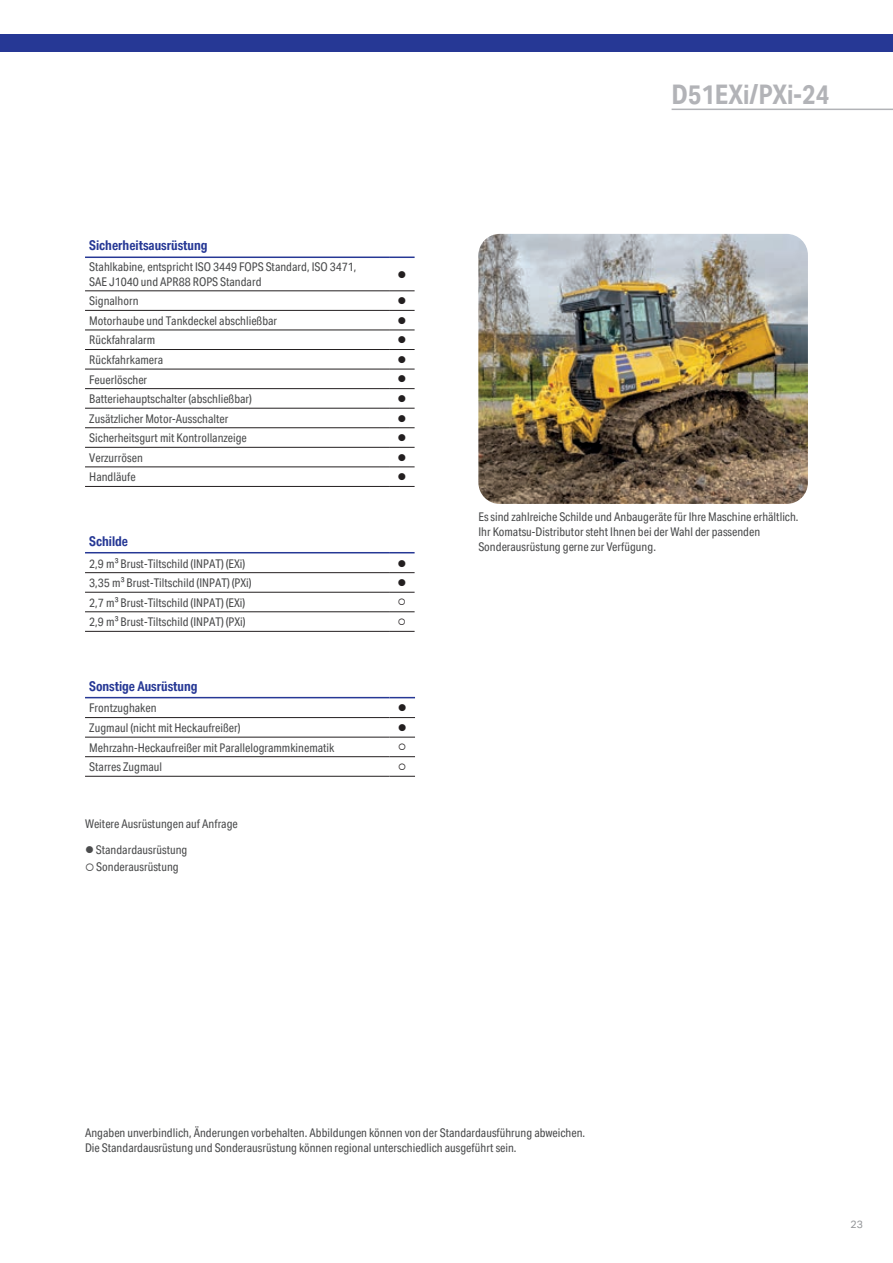
<style>
.page{position:relative;width:893px;height:1263px;background:#fff}
.page>*{position:absolute;margin:0;border:0;box-sizing:border-box;transform-origin:0 0}
.t1{font:700 27px "Aktiv Grotesk Cd";color:#b2b3b7}
.t2{font:700 13.5px "Aktiv Grotesk Cd";color:#263895}
.t3{font:12px/15px "Aktiv Grotesk Cd";color:#4b4c4d}
.t4{font:12px "Wingdings";color:#231f20}
.t5{font:10.5px "Aktiv Grotesk";color:#939598}
</style>
<div class="page">
<img style="left:478px;top:234px;width:330px;height:270px">
<hr style="left:85px;top:290px;width:304px;height:1px;background:#231f20">
<svg style="left:389px;top:290px;width:26px;height:1px"></svg>
<hr style="left:85px;top:310px;width:304px;height:1px;background:#231f20">
<svg style="left:389px;top:310px;width:26px;height:1px"></svg>
<hr style="left:85px;top:330px;width:304px;height:1px;background:#231f20">
<svg style="left:389px;top:330px;width:26px;height:1px"></svg>
<hr style="left:85px;top:349px;width:304px;height:1px;background:#231f20">
<svg style="left:389px;top:349px;width:26px;height:1px"></svg>
<hr style="left:85px;top:369px;width:304px;height:1px;background:#231f20">
<hr style="left:85px;top:388px;width:304px;height:1px;background:#231f20">
<hr style="left:85px;top:408px;width:304px;height:1px;background:#231f20">
<hr style="left:85px;top:427px;width:304px;height:1px;background:#231f20">
<hr style="left:85px;top:447px;width:304px;height:1px;background:#231f20">
<hr style="left:85px;top:466px;width:304px;height:1px;background:#231f20">
<hr style="left:85px;top:486px;width:304px;height:1px;background:#231f20">
<svg style="left:389px;top:388px;width:26px;height:1px"></svg>
<svg style="left:389px;top:408px;width:26px;height:1px"></svg>
<svg style="left:389px;top:447px;width:26px;height:1px"></svg>
<svg style="left:389px;top:466px;width:26px;height:1px"></svg>
<svg style="left:389px;top:369px;width:26px;height:1px"></svg>
<svg style="left:389px;top:427px;width:26px;height:1px"></svg>
<svg style="left:389px;top:486px;width:26px;height:1px"></svg>
<hr style="left:85px;top:256px;width:304px;height:2px;background:#263895">
<hr style="left:389px;top:256px;width:26px;height:2px;background:#263895">
<hr style="left:85px;top:572px;width:304px;height:1px;background:#231f20">
<hr style="left:85px;top:592px;width:304px;height:1px;background:#231f20">
<hr style="left:85px;top:611px;width:304px;height:1px;background:#231f20">
<hr style="left:85px;top:631px;width:304px;height:1px;background:#231f20">
<svg style="left:389px;top:631px;width:26px;height:1px"></svg>
<svg style="left:389px;top:592px;width:26px;height:1px"></svg>
<svg style="left:389px;top:611px;width:26px;height:1px"></svg>
<hr style="left:85px;top:552px;width:304px;height:1px;background:#263895">
<svg style="left:389px;top:552px;width:26px;height:1px"></svg>
<svg style="left:389px;top:572px;width:26px;height:1px"></svg>
<hr style="left:85px;top:717px;width:304px;height:1px;background:#231f20">
<svg style="left:389px;top:717px;width:26px;height:1px"></svg>
<hr style="left:85px;top:737px;width:304px;height:1px;background:#231f20">
<hr style="left:85px;top:756px;width:304px;height:1px;background:#231f20">
<hr style="left:85px;top:776px;width:304px;height:1px;background:#231f20">
<svg style="left:389px;top:776px;width:26px;height:1px"></svg>
<svg style="left:389px;top:737px;width:26px;height:1px"></svg>
<svg style="left:389px;top:756px;width:26px;height:1px"></svg>
<hr style="left:85px;top:697px;width:304px;height:1px;background:#263895">
<svg style="left:389px;top:697px;width:26px;height:1px"></svg>
<hr style="left:672px;top:109px;width:221px;height:1px;background:#b2b3b7">
<div style="left:0;top:34px;width:893px;height:17px;background:#263895"></div>
<p class="t2" style="left:89px;top:238px;width:120px">Sicherheitsausrüstung</p>
<p class="t3" style="left:89px;top:260px;width:269px;line-height:14.4px">Stahlkabine, entspricht ISO 3449 FOPS Standard, ISO 3471,<br>SAE J1040 und APR88 ROPS Standard</p>
<p class="t4" style="left:397px;top:268px;width:10px">●</p>
<p class="t3" style="left:89px;top:294px;width:51px">Signalhorn</p>
<p class="t4" style="left:397px;top:294px;width:10px">●</p>
<p class="t3" style="left:89px;top:313px;width:189px">Motorhaube und Tankdeckel abschließbar</p>
<p class="t4" style="left:397px;top:314px;width:10px">●</p>
<p class="t3" style="left:89px;top:333px;width:67px">Rückfahralarm</p>
<p class="t4" style="left:397px;top:334px;width:10px">●</p>
<p class="t3" style="left:89px;top:352px;width:75px">Rückfahrkamera</p>
<p class="t4" style="left:397px;top:353px;width:10px">●</p>
<p class="t3" style="left:89px;top:372px;width:59px">Feuerlöscher</p>
<p class="t4" style="left:397px;top:373px;width:10px">●</p>
<p class="t3" style="left:89px;top:391px;width:164px">Batteriehauptschalter (abschließbar)</p>
<p class="t4" style="left:397px;top:392px;width:10px">●</p>
<p class="t3" style="left:89px;top:411px;width:141px">Zusätzlicher Motor-Ausschalter</p>
<p class="t4" style="left:397px;top:412px;width:10px">●</p>
<p class="t3" style="left:89px;top:431px;width:159px">Sicherheitsgurt mit Kontrollanzeige</p>
<p class="t4" style="left:397px;top:431px;width:10px">●</p>
<p class="t3" style="left:89px;top:450px;width:55px">Verzurrösen</p>
<p class="t4" style="left:397px;top:451px;width:10px">●</p>
<p class="t3" style="left:89px;top:470px;width:48px">Handläufe</p>
<p class="t4" style="left:397px;top:470px;width:10px">●</p>
<p class="t2" style="left:89px;top:533px;width:40px">Schilde</p>
<p class="t3" style="left:89px;top:556px;width:158px">2,9 m³ Brust-Tiltschild (INPAT) (EXi)</p>
<p class="t4" style="left:397px;top:557px;width:10px">●</p>
<p class="t3" style="left:89px;top:575px;width:164px">3,35 m³ Brust-Tiltschild (INPAT) (PXi)</p>
<p class="t4" style="left:397px;top:576px;width:10px">●</p>
<p class="t3" style="left:89px;top:595px;width:158px">2,7 m³ Brust-Tiltschild (INPAT) (EXi)</p>
<p class="t3" style="left:89px;top:615px;width:158px">2,9 m³ Brust-Tiltschild (INPAT) (PXi)</p>
<p class="t2" style="left:89px;top:678px;width:110px">Sonstige Ausrüstung</p>
<p class="t3" style="left:89px;top:701px;width:69px">Frontzughaken</p>
<p class="t4" style="left:398px;top:702px;width:10px">●</p>
<p class="t3" style="left:89px;top:720px;width:153px">Zugmaul (nicht mit Heckaufreißer)</p>
<p class="t4" style="left:398px;top:721px;width:10px">●</p>
<p class="t3" style="left:89px;top:740px;width:247px">Mehrzahn-Heckaufreißer mit Parallelogrammkinematik</p>
<p class="t3" style="left:89px;top:759px;width:74px">Starres Zugmaul</p>
<p class="t3" style="left:85px;top:816px;width:154px">Weitere Ausrüstungen auf Anfrage</p>
<p class="t3" style="left:85px;top:842px;width:104px">● Standardausrüstung</p>
<p class="t3" style="left:85px;top:859px;width:95px">○ Sonderausrüstung</p>
<h1 class="t1" style="left:672px;top:79px;width:159px">D51EXi/PXi-24</h1>
<p class="t3" style="left:478px;top:509px;width:322px">Es sind zahlreiche Schilde und Anbaugeräte für Ihre Maschine erhältlich.<br>Ihr Komatsu-Distributor steht Ihnen bei der Wahl der passenden<br>Sonderausrüstung gerne zur Verfügung.</p>
<p class="t3" style="left:85px;top:1126px;width:502px">Angaben unverbindlich, Änderungen vorbehalten. Abbildungen können von der Standardausführung abweichen.<br>Die Standardausrüstung und Sonderausrüstung können regional unterschiedlich ausgeführt sein.</p>
<p class="t5" style="left:850px;top:1218px;width:14px">23</p>
</div>
